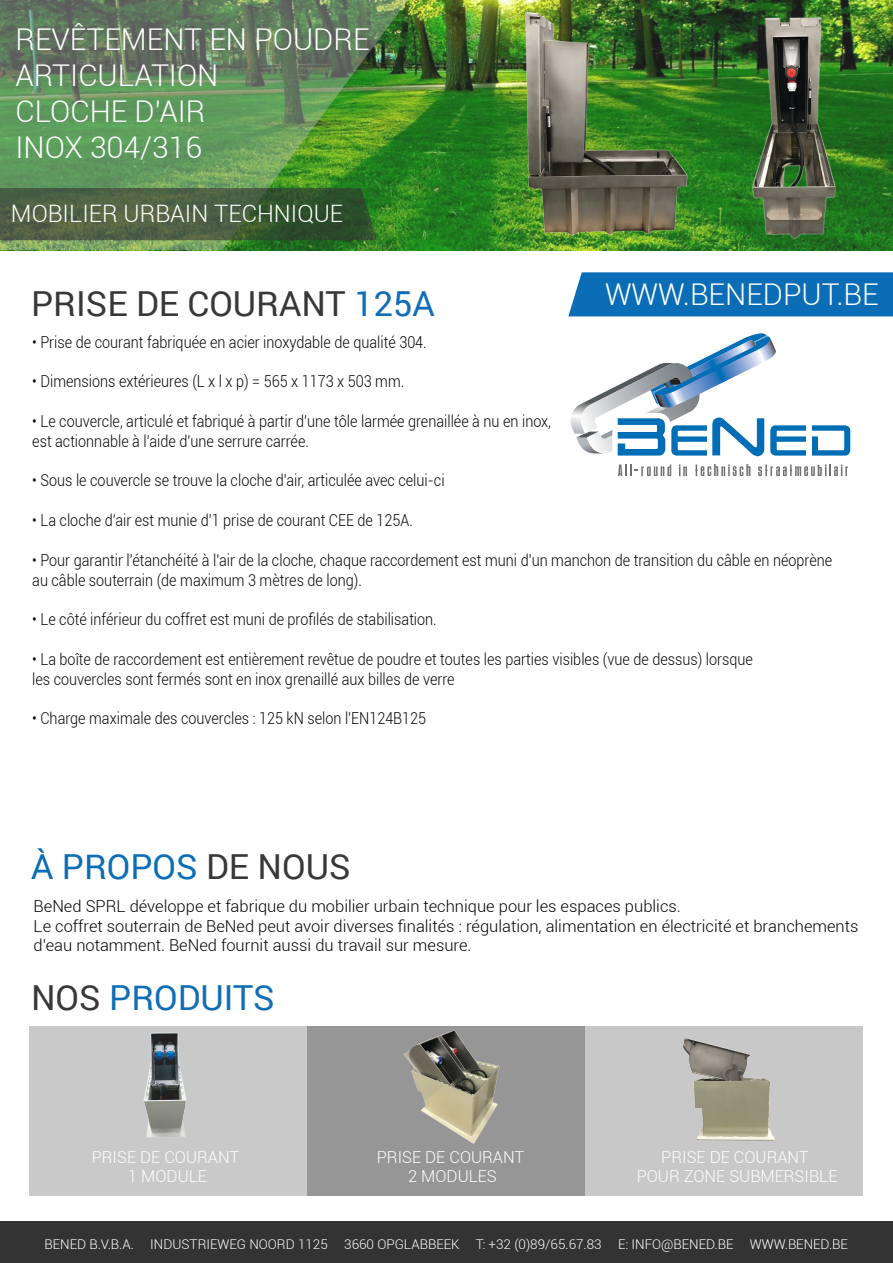
<style>
.page{position:relative;width:893px;height:1263px;background:#fff}
.page>*{position:absolute;margin:0;border:0;box-sizing:border-box;transform-origin:0 0}
.t1{font:34.5px "Roboto";color:#373837}
.t2{font:34.5px "Roboto";color:#0b6db6}
.t3{font:34.5px "Roboto";color:#106db6}
.t4{font:300 30px/36px "Roboto";color:#fff}
.t5{font:300 24px "Roboto";color:#fff}
.t6{font:700 17.55px "Sorren Ex";color:#6e6f71;scale:1.04 1}
.t7{font:300 16.5px/19.8px "Roboto";color:#010203;scale:.87 1}
.t8{font:300 16.5px/19.8px "Roboto";color:#010203}
.t9{font:300 16.5px/19.8px "Roboto";color:#fff;text-align:center}
.t10{font:700 16.5px "Sorren Ex";color:#6e6f71;scale:1.11 1}
.t11{font:300 13.5px "Roboto";color:#fff}
.s1{color:#106db6}
.s2{color:#383838}
.s3{color:#373837}
</style>
<div class="page">
<img style="left:417px;top:0;width:476px;height:250px">
<img style="left:0;top:0;width:417px;height:250px">
<div style="left:568px;top:272px;width:325px;height:44px;background:#0b6db6"></div>
<svg style="left:0;top:188px;width:377px;height:52px;background:#445c3c"></svg>
<div style="left:0;top:1221px;width:893px;height:42px;background:#333"></div>
<div style="left:29px;top:1026px;width:278px;height:170px;background:#c9c9c9"></div>
<div style="left:307px;top:1026px;width:278px;height:170px;background:#969696"></div>
<div style="left:585px;top:1026px;width:278px;height:170px;background:#c9c8c8"></div>
<img style="left:683px;top:1038px;width:92px;height:103px">
<img style="left:143px;top:1033px;width:44px;height:105px">
<svg style="left:571px;top:333px;width:280px;height:143px"></svg>
<img style="left:446px;top:0;width:241px;height:236px">
<img style="left:403px;top:1030px;width:96px;height:113px">
<img style="left:703px;top:17px;width:181px;height:224px">
<h2 class="t4" style="left:15px;top:21px;width:356px">REVÊTEMENT EN POUDRE<br>ARTICULATION<br>CLOCHE D'AIR<br>INOX 304/316</h2>
<h3 class="t5" style="left:11px;top:199px;width:334px">MOBILIER URBAIN TECHNIQUE</h3>
<h1 class="t1" style="left:31px;top:280px;width:405px">PRISE DE COURANT <span class="s1">125A</span></h1>
<h2 class="t4" style="left:605px;top:277px;width:275px">WWW.BENEDPUT.BE</h2>
<p class="t7" style="left:32px;top:332px;width:455px">• Prise de courant fabriquée en acier inoxydable de qualité 304.</p>
<p class="t7" style="left:32px;top:372px;width:429px">• Dimensions extérieures (L x l x p) = 565 x 1173 x 503 mm.</p>
<p class="t7" style="left:32px;top:412px;width:598px">• Le couvercle, articulé et fabriqué à partir d'une tôle larmée grenaillée à nu en inox, est actionnable à l'aide d'une serrure carrée.</p>
<p class="t7" style="left:32px;top:471px;width:475px">• Sous le couvercle se trouve la cloche d'air, articulée avec celui-ci</p>
<p class="t7" style="left:32px;top:511px;width:439px">• La cloche d'air est munie d'1 prise de courant CEE de 125A.</p>
<p class="t7" style="left:32px;top:550px;width:921px">• Pour garantir l'étanchéité à l'air de la cloche, chaque raccordement est muni d'un manchon de transition du câble en néoprène au câble souterrain (de maximum 3 mètres de long).</p>
<p class="t7" style="left:32px;top:610px;width:466px">• Le côté inférieur du coffret est muni de profilés de stabilisation.</p>
<p class="t7" style="left:32px;top:649px;width:830px">• La boîte de raccordement est entièrement revêtue de poudre et toutes les parties visibles (vue de dessus) lorsque les couvercles sont fermés sont en inox grenaillé aux billes de verre</p>
<p class="t7" style="left:32px;top:709px;width:454px">• Charge maximale des couvercles : 125 kN selon l'EN124B125</p>
<p class="t6" style="left:714px;top:460px;width:6px">h</p>
<p class="t6" style="left:746px;top:460px;width:6px">h</p>
<p class="t10" style="left:817px;top:461px;width:6px">b</p>
<h1 class="t2" style="left:31px;top:843px;width:321px">À PROPOS <span class="s2">DE NOUS</span></h1>
<p class="t8" style="left:34px;top:896px;width:826px">BeNed SPRL développe et fabrique du mobilier urbain technique pour les espaces publics.<br>Le coffret souterrain de BeNed peut avoir diverses finalités : régulation, alimentation en électricité et branchements d'eau notamment. BeNed fournit aussi du travail sur mesure.</p>
<h1 class="t3" style="left:31px;top:973px;width:245px"><span class="s3">NOS</span> PRODUITS</h1>
<p class="t9" style="left:92px;top:1147px;width:149px">PRISE DE COURANT<br>1 MODULE</p>
<p class="t9" style="left:377px;top:1147px;width:149px">PRISE DE COURANT<br>2 MODULES</p>
<p class="t9" style="left:637px;top:1147px;width:202px">PRISE DE COURANT<br>POUR ZONE SUBMERSIBLE</p>
<p class="t11" style="left:44px;top:1237px;width:805px">BENED B.V.B.A. INDUSTRIEWEG NOORD 1125 3660 OPGLABBEEK T: +32 (0)89/65.67.83 E: INFO@BENED.BE WWW.BENED.BE</p>
</div>
